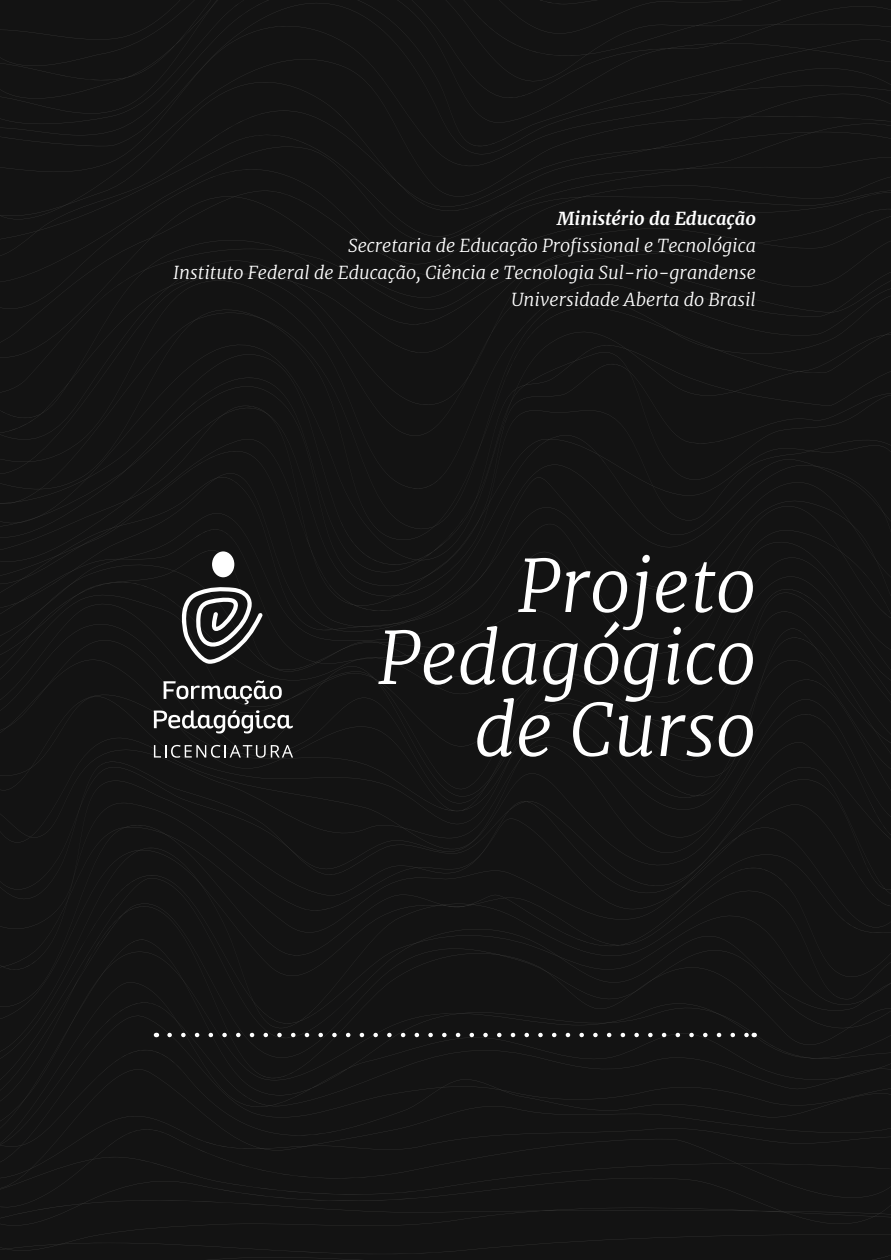
<style>
.page{position:relative;width:891px;height:1260px;background:#fff}
.page>*{position:absolute;margin:0;border:0;box-sizing:border-box;transform-origin:0 0}
.t1{font:italic 300 72px/72px "Merriweather";color:#fff;text-align:right}
.t2{font:italic 300 18px/27px "Merriweather";color:#fff;text-align:right}
.t3{font:italic 700 18px "Merriweather";color:#fff}
</style>
<div class="page">
<div style="left:0;top:1251px;width:891px;height:9px;background:#131313"></div>
<div style="left:0;top:1215px;width:891px;height:35px;background:#131313"></div>
<div style="left:0;top:1154px;width:891px;height:61px;background:#131313"></div>
<div style="left:0;top:1128px;width:891px;height:26px;background:#131313"></div>
<div style="left:0;top:1108px;width:891px;height:20px;background:#131313"></div>
<div style="left:0;top:1069px;width:891px;height:39px;background:#131313"></div>
<div style="left:0;top:1023px;width:891px;height:46px;background:#131313"></div>
<div style="left:0;top:973px;width:891px;height:50px;background:#131313"></div>
<div style="left:0;top:930px;width:891px;height:43px;background:#131313"></div>
<div style="left:0;top:892px;width:891px;height:38px;background:#131313"></div>
<div style="left:0;top:863px;width:891px;height:29px;background:#131313"></div>
<div style="left:0;top:811px;width:891px;height:52px;background:#131313"></div>
<div style="left:0;top:804px;width:891px;height:7px;background:#131313"></div>
<div style="left:0;top:795px;width:891px;height:9px;background:#131313"></div>
<div style="left:0;top:705px;width:891px;height:90px;background:#131313"></div>
<div style="left:0;top:684px;width:891px;height:21px;background:#131313"></div>
<div style="left:0;top:671px;width:891px;height:13px;background:#131313"></div>
<div style="left:0;top:636px;width:891px;height:35px;background:#131313"></div>
<div style="left:0;top:612px;width:891px;height:24px;background:#131313"></div>
<div style="left:0;top:597px;width:891px;height:15px;background:#131313"></div>
<div style="left:0;top:574px;width:891px;height:23px;background:#131313"></div>
<div style="left:0;top:566px;width:891px;height:8px;background:#131313"></div>
<div style="left:0;top:534px;width:891px;height:32px;background:#131313"></div>
<div style="left:0;top:476px;width:891px;height:58px;background:#131313"></div>
<div style="left:0;top:446px;width:891px;height:30px;background:#131313"></div>
<div style="left:0;top:394px;width:891px;height:52px;background:#131313"></div>
<div style="left:0;top:349px;width:891px;height:45px;background:#131313"></div>
<div style="left:0;top:313px;width:891px;height:36px;background:#131313"></div>
<div style="left:0;top:267px;width:891px;height:46px;background:#131313"></div>
<div style="left:0;top:219px;width:891px;height:48px;background:#131313"></div>
<div style="left:0;top:155px;width:891px;height:64px;background:#131313"></div>
<div style="left:0;top:124px;width:891px;height:31px;background:#131313"></div>
<div style="left:0;top:99px;width:891px;height:25px;background:#131313"></div>
<div style="left:0;top:67px;width:891px;height:32px;background:#131313"></div>
<div style="left:0;top:0;width:891px;height:67px;background:#131313"></div>
<svg style="left:170px;top:1033px;width:577px;height:4px"></svg>
<div style="left:212px;top:551px;width:22px;height:26px;background:#fff;border-radius:50%"></div>
<svg style="left:181px;top:586px;width:82px;height:78px"></svg>
<svg style="left:163px;top:680px;width:119px;height:24px"></svg>
<svg style="left:154px;top:710px;width:139px;height:24px"></svg>
<svg style="left:154px;top:745px;width:139px;height:13px;background:#4d4d4d"></svg>
<p class="t3" style="left:557px;top:206px;width:200px">Ministério da Educação</p>
<p class="t2" style="left:173px;top:231px;width:584px">Secretaria de Educação Profissional e Tecnológica<br>Instituto Federal de Educação, Ciência e Tecnologia Sul-rio-grandense<br>Universidade Aberta do Brasil</p>
<h1 class="t1" style="left:377px;top:547px;width:380px">Projeto<br>Pedagógico de Curso</h1>
</div>
